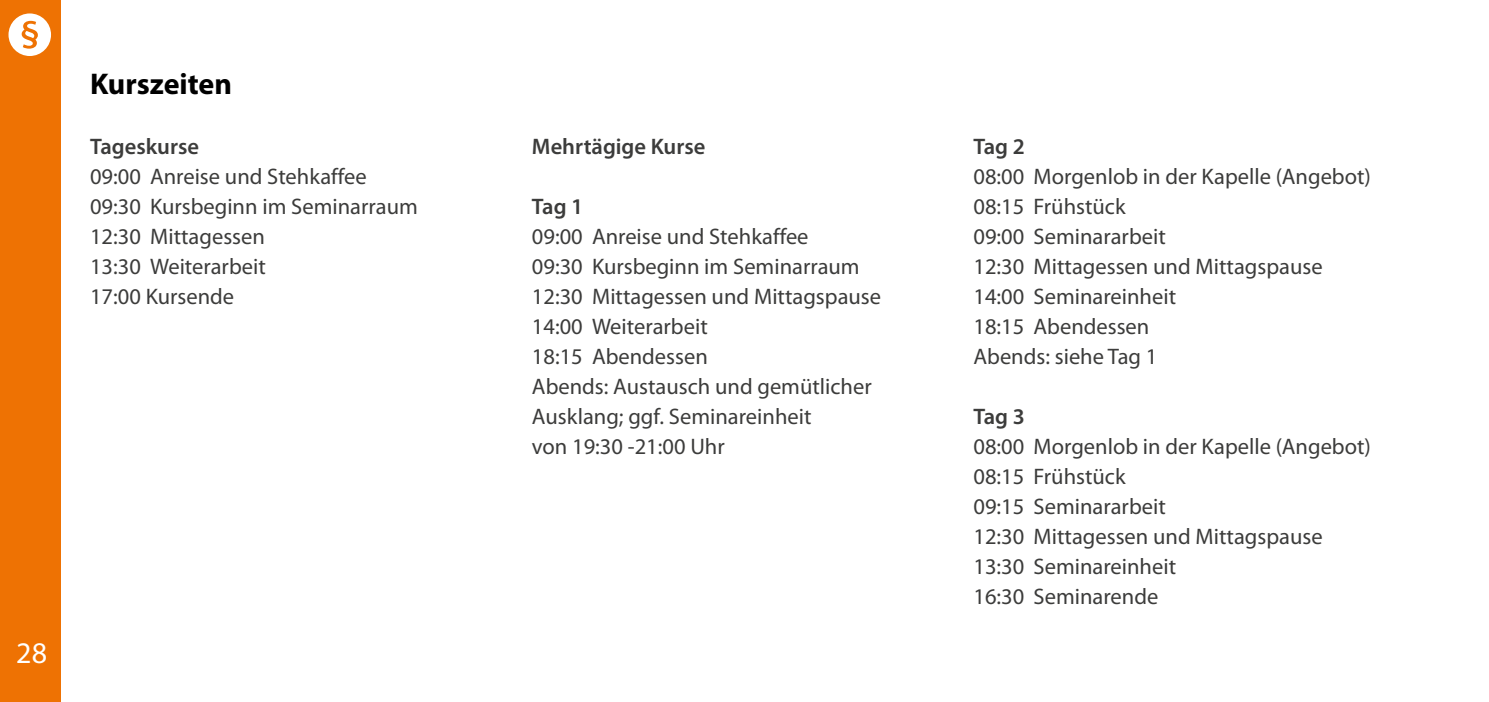
<style>
.page{position:relative;width:1489px;height:702px;background:#fff}
.page>*{position:absolute;margin:0;border:0;box-sizing:border-box;transform-origin:0 0}
.t1{font:700 30px "Myriad Pro";color:#000}
.t2{font:30px "Myriad Pro";color:#fff}
.t3{font:22.5px/30px "Myriad Pro";color:#3c3c3b}
.t4{font:600 22.5px "Myriad Pro";color:#3c3c3b}
</style>
<div class="page">
<div style="left:0;top:0;width:60px;height:702px;background:#ee7203"></div>
<svg style="left:9px;top:13px;width:42px;height:43px"></svg>
<h1 class="t1" style="left:90px;top:64px;width:143px">Kurszeiten</h1>
<p class="t4" style="left:90px;top:132px;width:110px">Tageskurse</p>
<p class="t3" style="left:90px;top:161px;width:329px">09:00 Anreise und Stehkaffee<br>09:30 Kursbeginn im Seminarraum<br>12:30 Mittagessen<br>13:30 Weiterarbeit<br>17:00 Kursende</p>
<h1 class="t2" style="left:16px;top:634px;width:32px">28</h1>
<p class="t4" style="left:532px;top:132px;width:175px">Mehrtägige Kurse</p>
<p class="t4" style="left:532px;top:192px;width:53px">Tag 1</p>
<p class="t3" style="left:532px;top:221px;width:350px">09:00 Anreise und Stehkaffee<br>09:30 Kursbeginn im Seminarraum<br>12:30 Mittagessen und Mittagspause<br>14:00 Weiterarbeit<br>18:15 Abendessen<br>Abends: Austausch und gemütlicher<br>Ausklang; ggf. Seminareinheit<br>von 19:30 -21:00 Uhr</p>
<p class="t4" style="left:973px;top:132px;width:53px">Tag 2</p>
<p class="t3" style="left:973px;top:161px;width:399px">08:00 Morgenlob in der Kapelle (Angebot)<br>08:15 Frühstück<br>09:00 Seminararbeit<br>12:30 Mittagessen und Mittagspause<br>14:00 Seminareinheit<br>18:15 Abendessen<br>Abends: siehe Tag 1</p>
<p class="t4" style="left:973px;top:402px;width:53px">Tag 3</p>
<p class="t3" style="left:973px;top:430px;width:399px">08:00 Morgenlob in der Kapelle (Angebot)<br>08:15 Frühstück<br>09:15 Seminararbeit<br>12:30 Mittagessen und Mittagspause<br>13:30 Seminareinheit<br>16:30 Seminarende</p>
</div>
